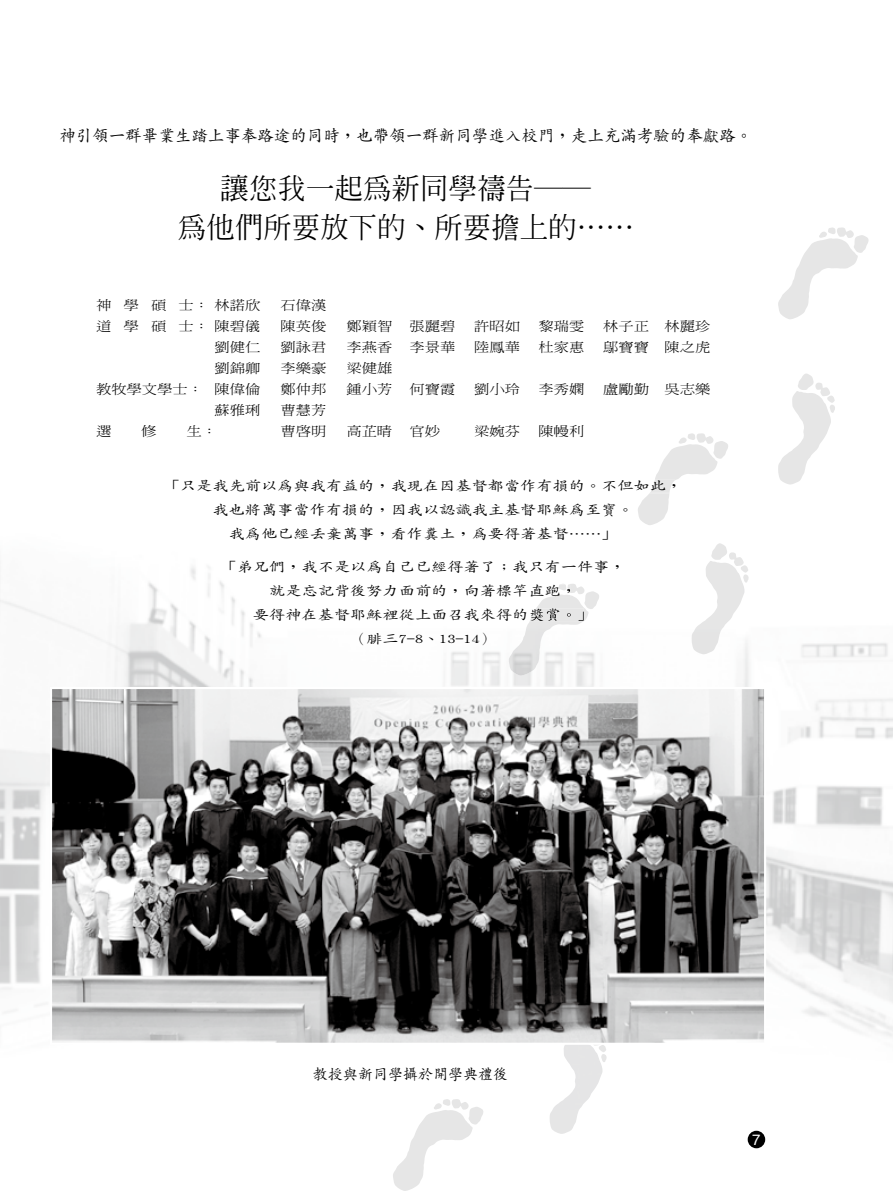
<style>
.page{position:relative;width:893px;height:1191px;background:#fff}
.page>*{position:absolute;margin:0;border:0;box-sizing:border-box;transform-origin:0 0}
.t1{font:500 28.5px/38.5px "AR Ming B5";color:#000;text-align:center}
.t2{font:500 16.5px "AR Kai B5";color:#000}
.t3{font:500 15px "AR Kai B5";color:#000}
.t4{font:15px "Helvetica";color:#fff}
.t5{font:500 13.5px/24px "AR Kai B5";color:#000;text-align:center;scale:1.2 1}
.t6{font:300 12.75px "AR Ming B5";color:#000;scale:1.2 1}
</style>
<div class="page">
<img style="left:0;top:566px;width:893px;height:471px">
<svg style="left:550px;top:1109px;width:29px;height:24px"></svg>
<img style="left:553px;top:1045px;width:50px;height:64px">
<svg style="left:598px;top:1045px;width:9px;height:17px"></svg>
<div style="left:748px;top:1130px;width:17px;height:18px;background:#000;border-radius:50%"></div>
<svg style="left:50px;top:687px;width:716px;height:356px;background:#818181"></svg>
<svg style="left:778px;top:227px;width:91px;height:92px"></svg>
<svg style="left:778px;top:373px;width:57px;height:111px"></svg>
<img style="left:638px;top:493px;width:31px;height:32px">
<svg style="left:650px;top:433px;width:78px;height:60px"></svg>
<img style="left:570px;top:583px;width:15px;height:11px">
<img style="left:584px;top:591px;width:16px;height:18px">
<img style="left:509px;top:595px;width:81px;height:80px">
<img style="left:549px;top:594px;width:21px;height:3px">
<img style="left:530px;top:608px;width:54px;height:13px">
<svg style="left:549px;top:583px;width:21px;height:11px"></svg>
<img style="left:729px;top:552px;width:14px;height:9px">
<img style="left:711px;top:543px;width:16px;height:17px">
<img style="left:691px;top:561px;width:54px;height:93px">
<svg style="left:740px;top:565px;width:9px;height:17px"></svg>
<svg style="left:393px;top:1099px;width:90px;height:92px"></svg>
<p class="t2" style="left:59px;top:128px;width:694px">神引領一群畢業生踏上事奉路途的同時，也帶領一群新同學進入校門，走上充滿考驗的奉獻路。</p>
<h1 class="t1" style="left:178px;top:169px;width:457px">讓您我一起為新同學禱告──<br>為他們所要放下的、所要擔上的……</h1>
<p class="t6" style="left:96px;top:299px;width:138px">神 學 碩 士： 林諾欣</p>
<p class="t6" style="left:281px;top:299px;width:40px">石偉漢</p>
<p class="t6" style="left:96px;top:320px;width:138px">道 學 碩 士： 陳碧儀</p>
<p class="t6" style="left:281px;top:320px;width:40px">陳英俊</p>
<p class="t6" style="left:347px;top:320px;width:40px">鄭穎智</p>
<p class="t6" style="left:410px;top:320px;width:40px">張麗碧</p>
<p class="t6" style="left:474px;top:320px;width:40px">許昭如</p>
<p class="t6" style="left:539px;top:320px;width:40px">黎瑞雯</p>
<p class="t6" style="left:603px;top:320px;width:91px">林子正 林麗珍</p>
<p class="t6" style="left:215px;top:341px;width:40px">劉健仁</p>
<p class="t6" style="left:281px;top:341px;width:40px">劉詠君</p>
<p class="t6" style="left:347px;top:341px;width:40px">李燕香</p>
<p class="t6" style="left:410px;top:341px;width:40px">李景華</p>
<p class="t6" style="left:474px;top:341px;width:40px">陸鳳華</p>
<p class="t6" style="left:539px;top:341px;width:40px">杜家惠</p>
<p class="t6" style="left:603px;top:341px;width:91px">鄔寶寶 陳之虎</p>
<p class="t6" style="left:215px;top:362px;width:40px">劉錦卿</p>
<p class="t6" style="left:281px;top:362px;width:40px">李樂豪</p>
<p class="t6" style="left:347px;top:362px;width:40px">梁健雄</p>
<p class="t6" style="left:96px;top:383px;width:138px">教牧學文學士： 陳偉倫</p>
<p class="t6" style="left:281px;top:383px;width:40px">鄭仲邦</p>
<p class="t6" style="left:347px;top:383px;width:40px">鍾小芳</p>
<p class="t6" style="left:410px;top:383px;width:40px">何寶霞</p>
<p class="t6" style="left:474px;top:383px;width:40px">劉小玲</p>
<p class="t6" style="left:539px;top:383px;width:40px">李秀嫻</p>
<p class="t6" style="left:603px;top:383px;width:91px">盧勵勤 吳志樂</p>
<p class="t6" style="left:215px;top:404px;width:40px">蘇雅琍</p>
<p class="t6" style="left:281px;top:404px;width:40px">曹慧芳</p>
<p class="t6" style="left:96px;top:425px;width:14px">選</p>
<p class="t6" style="left:141px;top:425px;width:14px">修</p>
<p class="t6" style="left:187px;top:425px;width:27px">生：</p>
<p class="t6" style="left:281px;top:425px;width:40px">曹啟明</p>
<p class="t6" style="left:347px;top:425px;width:40px">高芷晴</p>
<p class="t6" style="left:410px;top:425px;width:40px">官妙琼</p>
<p class="t6" style="left:474px;top:425px;width:40px">梁婉芬</p>
<p class="t6" style="left:539px;top:425px;width:40px">陳幔利</p>
<p class="t5" style="left:164px;top:474px;width:433px">「只是我先前以為與我有益的，我現在因基督都當作有損的。不但如此，</p>
<p class="t5" style="left:212px;top:498px;width:353px">我也將萬事當作有損的，因我以認識我主基督耶穌為至寶。我為他已經丟棄萬事，看作糞土，為要得著基督……」</p>
<p class="t5" style="left:221px;top:555px;width:339px">「弟兄們，我不是以為自己已經得著了；我只有一件事，就是忘記背後努力面前的，向著標竿直跑，<br>要得神在基督耶穌裡從上面召我來得的獎賞。」<br>（腓三7-8、13-14）</p>
<p class="t3" style="left:313px;top:1066px;width:197px">教授與新同學攝於開學典禮後</p>
<p class="t4" style="left:752px;top:1126px;width:10px">7</p>
</div>
